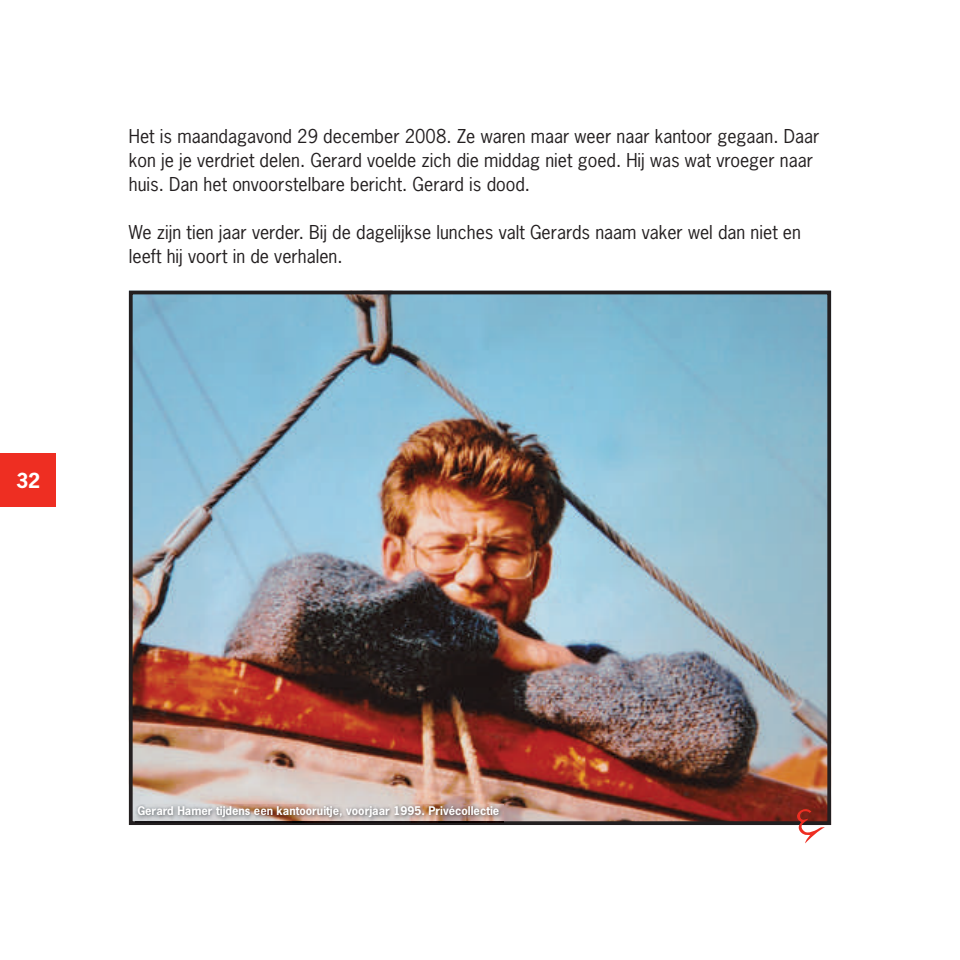
<style>
.page{position:relative;width:960px;height:960px;background:#fff}
.page>*{position:absolute;margin:0;border:0;box-sizing:border-box;transform-origin:0 0}
.t1{font:700 19.5px "News Gothic Std";color:#fff}
.t2{font:18px/24px "News Gothic Std";color:#231f20}
.t3{font:700 11.25px "News Gothic Std";color:#fff}
</style>
<div class="page">
<div style="left:0;top:453px;width:55px;height:54px;background:#ee2e22"></div>
<img style="left:129px;top:290px;width:701px;height:534px">
<svg style="left:796px;top:808px;width:28px;height:35px"></svg>
<img style="left:136px;top:803px;width:367px;height:19px">
<p class="t1" style="left:16px;top:467px;width:26px">32</p>
<p class="t2" style="left:129px;top:124px;width:691px">Het is maandagavond 29 december 2008. Ze waren maar weer naar kantoor gegaan. Daar kon je je verdriet delen. Gerard voelde zich die middag niet goed. Hij was wat vroeger naar huis. Dan het onvoorstelbare bericht. Gerard is dood.</p>
<p class="t2" style="left:129px;top:220px;width:673px">We zijn tien jaar verder. Bij de dagelijkse lunches valt Gerards naam vaker wel dan niet en leeft hij voort in de verhalen.</p>
<p class="t3" style="left:137px;top:803px;width:363px">Gerard Hamer tijdens een kantooruitje, voorjaar 1995. Privécollectie</p>
</div>
